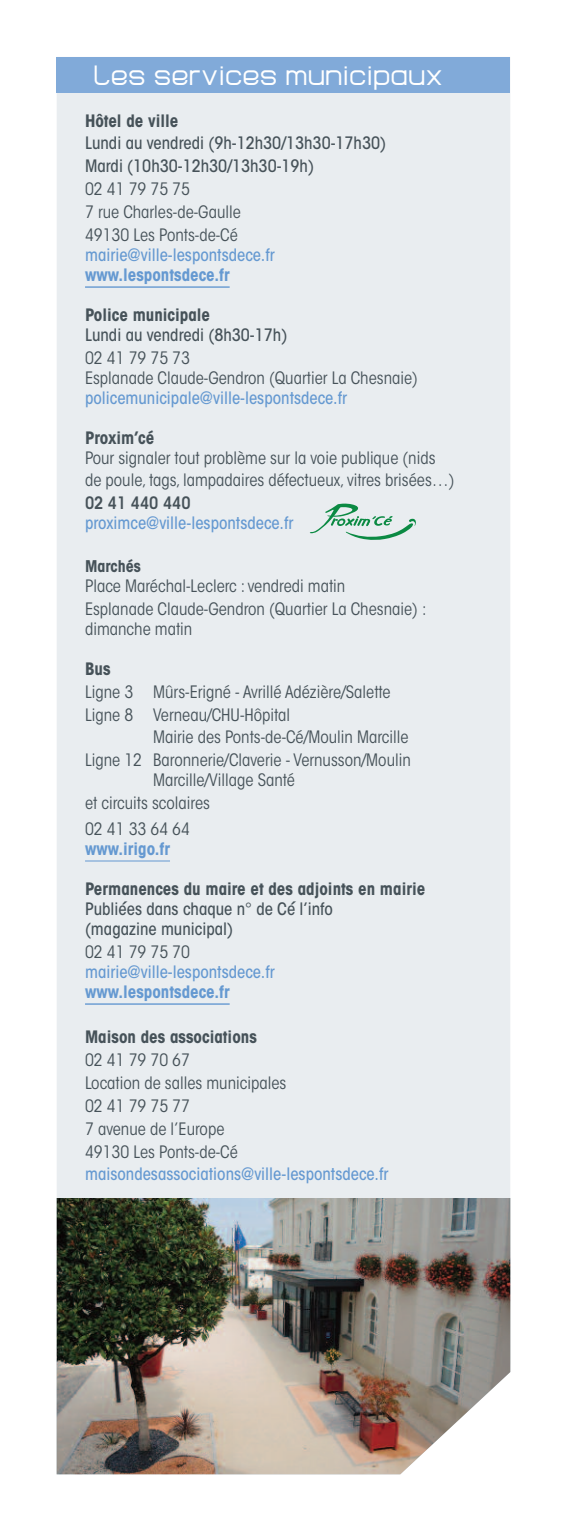
<style>
.page{position:relative;width:567px;height:1531px;background:#fff}
.page>*{position:absolute;margin:0;border:0;box-sizing:border-box;transform-origin:0 0}
.t1{font:28px "Lastwaerkregular";color:#fff}
.t2{font:condensed 17px/22.8px "ITC Avant Garde Std";color:#465259}
.t3{font:500 condensed 17px/20px "ITC Avant Garde Std";color:#465259}
.t4{font:500 condensed 17px "ITC Avant Garde Std";color:#6599d1}
.t5{font:700 condensed 17px "ITC Avant Garde Std";color:#465259}
.t6{font:700 condensed 17px "ITC Avant Garde Std";color:#6599d1}
.t7{font:600 condensed 17px "ITC Avant Garde Std";color:#465259}
.t8{font:700 condensed 16px "ITC Avant Garde Std";color:#465259}
.s1{font-weight:700}
.s2{font-family:"Menlo";font-weight:700;font-style:italic;font-stretch:normal}
</style>
<div class="page">
<div style="left:57px;top:93px;width:453px;height:1105px;background:#e9edf0"></div>
<hr style="left:85px;top:286px;width:145px;height:2px;background:#6599d1">
<hr style="left:85px;top:860px;width:85px;height:1px;background:#6599d1">
<hr style="left:85px;top:1003px;width:145px;height:2px;background:#6599d1">
<svg style="left:310px;top:504px;width:106px;height:36px;background:#c0dbd0"></svg>
<div style="left:57px;top:57px;width:453px;height:36px;background:#81aad9"></div>
<img style="left:57px;top:1198px;width:453px;height:276px">
<h1 class="t1" style="left:94px;top:59px;width:351px">Les services municipaux</h1>
<p class="t5" style="left:85px;top:114px;width:95px">Hôtel de ville</p>
<p class="t3" style="left:85px;top:133px;width:303px;line-height:22.8px">Lundi au vendredi (9h-12h30/13h30-17h30)<br>Mardi (10h30-12h30/13h30-19h)</p>
<p class="t2" style="left:85px;top:179px;width:157px">02 41 79 75 75<br>7 rue Charles-de-Gaulle<br>49130 Les Ponts-de-Cé</p>
<p class="t4" style="left:85px;top:248px;width:191px">mairie@ville-lespontsdece.fr</p>
<p class="t6" style="left:85px;top:268px;width:146px">www.lespontsdece.fr</p>
<p class="t5" style="left:85px;top:308px;width:127px">Police municipale</p>
<p class="t3" style="left:85px;top:326px;width:204px">Lundi au vendredi (8h30-17h)</p>
<p class="t2" style="left:85px;top:349px;width:334px;line-height:20px">02 41 79 75 73<br>Esplanade Claude-Gendron (Quartier La Chesnaie)</p>
<p class="t4" style="left:85px;top:391px;width:264px">policemunicipale@ville-lespontsdece.fr</p>
<p class="t5" style="left:85px;top:431px;width:71px">Proxim’cé</p>
<p class="t2" style="left:85px;top:448px;width:371px">Pour signaler tout problème sur la voie publique (nids de poule, tags, lampadaires défectueux,vitres brisées…)</p>
<p class="t7" style="left:85px;top:497px;width:107px">02 41 440 440</p>
<p class="t4" style="left:85px;top:517px;width:210px">proximce@ville-lespontsdece.fr</p>
<p class="t8" style="left:85px;top:560px;width:57px">Marchés</p>
<p class="t2" style="left:85px;top:576px;width:343px">Place Maréchal-Leclerc :vendredi matin<br>Esplanade Claude-Gendron (Quartier La Chesnaie) :</p>
<p class="t2" style="left:85px;top:619px;width:109px">dimanche matin</p>
<p class="t5" style="left:85px;top:662px;width:27px">Bus</p>
<p class="t2" style="left:85px;top:682px;width:307px">Ligne 3 Mûrs-Erigné - Avrillé Adézière/Salette</p>
<p class="t2" style="left:85px;top:705px;width:207px">Ligne 8 Verneau/CHU-Hôpital</p>
<p class="t2" style="left:153px;top:727px;width:257px">Mairie des Ponts-de-Cé/Moulin Marcille</p>
<p class="t2" style="left:85px;top:750px;width:327px">Ligne 12 Baronnerie/Claverie - Vernusson/Moulin</p>
<p class="t2" style="left:85px;top:770px;width:212px;text-indent:68px">Marcille/Village Santé et circuits scolaires</p>
<p class="t2" style="left:85px;top:819px;width:106px">02 41 33 64 64</p>
<p class="t6" style="left:85px;top:842px;width:86px">www.irigo.fr</p>
<p class="t3" style="left:85px;top:880px;width:342px"><span class="s1">Permanences du maire et des adjoints en mairie<br></span>Publi<span class="s2">́</span>ees dans chaque n° de C<span class="s2">́</span>e l’info<br>(magazine municipal)</p>
<p class="t2" style="left:85px;top:942px;width:106px">02 41 79 75 70</p>
<p class="t4" style="left:85px;top:965px;width:191px">mairie@ville-lespontsdece.fr</p>
<p class="t6" style="left:85px;top:985px;width:146px">www.lespontsdece.fr</p>
<p class="t5" style="left:85px;top:1031px;width:173px">Maison des associations</p>
<p class="t2" style="left:85px;top:1050px;width:203px">02 41 79 70 67<br>Location de salles municipales<br>02 41 79 75 77<br>7 avenue de l’Europe<br>49130 Les Ponts-de-Cé</p>
<p class="t4" style="left:85px;top:1168px;width:305px">maisondesassociations@ville-lespontsdece.fr</p>
</div>
